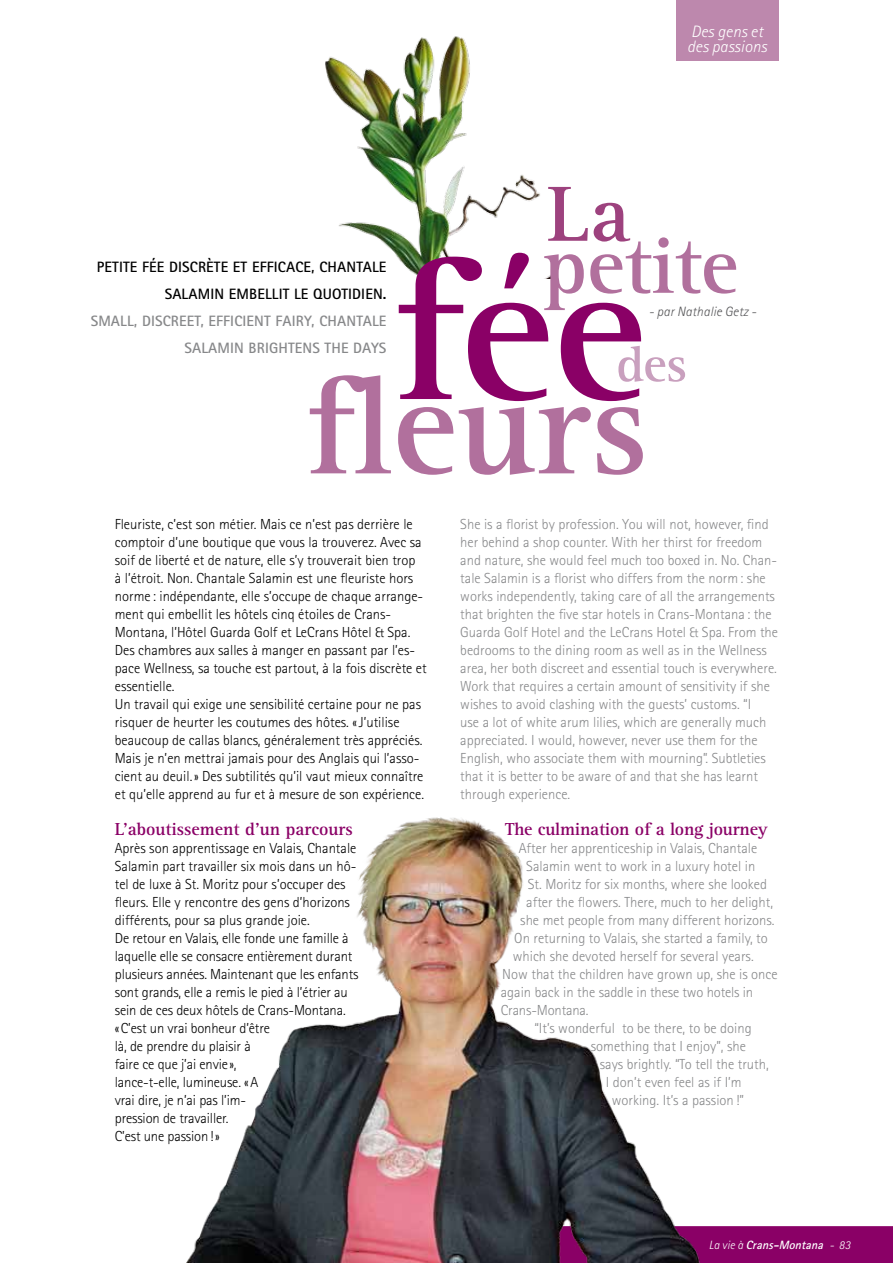
<style>
.page{position:relative;width:893px;height:1263px;background:#fff}
.page>*{position:absolute;margin:0;border:0;box-sizing:border-box;transform-origin:0 0}
.t1{font:700 18px "Rotis Serif";letter-spacing:-.01em;color:#8a0066}
.t2{font:italic 300 16.5px/15px "Rotis Sans Serif";letter-spacing:.01em;color:#fff}
.t3{font:700 15px/27px "Rotis Sans Serif";letter-spacing:.01em;color:#000;text-align:right}
.t4{font:700 15px/27px "Rotis Sans Serif";letter-spacing:.01em;color:#87888a;text-align:right}
.t5{font:300 14.55px/18px "Rotis Sans Serif";color:#000}
.t6{font:300 14.55px/18px "Rotis Sans Serif";color:#87888a}
.t7{font:italic 300 13.5px "Rotis Sans Serif";letter-spacing:.01em;color:#58585a}
.t8{font:italic 700 12px "Rotis Sans Serif";color:#fff}
.s1{font-weight:300}
</style>
<div class="page">
<img style="left:325px;top:36px;width:229px;height:151px">
<img style="left:186px;top:817px;width:707px;height:446px">
<svg style="left:310px;top:187px;width:426px;height:288px"></svg>
<div style="left:676px;top:0;width:102px;height:61px;background:#bd88ad"></div>
<p class="t2" style="left:687px;top:24px;width:81px">Des gens et des passions</p>
<p class="t3" style="left:97px;top:253px;width:291px">PETITE FÉE DISCRÈTE ET EFFICACE, CHANTALE<br>SALAM IN EM BELLIT LE QUOTIDIEN.</p>
<p class="t4" style="left:91px;top:307px;width:297px">SM ALL, DISCREET, EFFICIENT FAIRY, CHANTALE<br>SALAM IN BRIGHTENS THE DAYS</p>
<p class="t7" style="left:649px;top:304px;width:109px">- par Nathalie Getz -</p>
<p class="t5" style="left:115px;top:515px;width:313px">Fleuriste, c’est son métier. Mais ce n’est pas derrière le comptoir d’une boutique que vous la trouverez. Avec sa soif de liberté et de nature, elle s’y trouverait bien trop<br>à l’étroit. Non. Chantale Salamin est une fleuriste hors norme : indépendante, elle s’occupe de chaque arrange&shy;ment qui embellit les hôtels cinq étoiles de Crans-Montana, l’Hôtel Guarda Golf et LeCrans Hôtel &amp; Spa.<br>Des chambres aux salles à manger en passant par l’es&shy;pace Wellness, sa touche est partout, à la fois discrète et essentielle.<br>Un travail qui exige une sensibilité certaine pour ne pas risquer de heurter les coutumes des hôtes. «J’utilise beaucoup de callas blancs, généralement très appréciés.<br>Mais je n’en mettrai jamais pour des Anglais qui l’asso&shy;cient au deuil.» Des subtilités qu’il vaut mieux connaître et qu’elle apprend au fur et à mesure de son expérience.</p>
<p class="t1" style="left:115px;top:818px;width:239px">L’aboutissement d’un parcours</p>
<p class="t5" style="left:115px;top:839px;width:245px">Après son apprentissage en Valais, Chantale Salamin part travailler six mois dans un hô&shy;tel de luxe à St. Moritz pour s’occuper des fleurs. Elle y rencontre des gens d’horizons différents, pour sa plus grande joie.<br>De retour en Valais, elle fonde une famille à laquelle elle se consacre entièrement durant plusieurs années. Maintenant que les enfants sont grands, elle a remis le pied à l’étrier au sein de ces deux hôtels de Crans-Montana. «C’est un vrai bonheur d’être<br>là, de prendre du plaisir à<br>faire ce que j’ai envie»,<br>lance-t-elle, lumineuse. «A<br>vrai dire, je n’ai pas l’im-<br>pression de travailler.<br>C’est une passion!»</p>
<p class="t6" style="left:460px;top:515px;width:319px">She is a florist by profession. You will not, however, find her behind a shop counter. With her thirst for freedom and nature, she would feel much too boxed in. No. Chan&shy;tale Salamin is a florist who differs from the norm: she works independently, taking care of all the arrangements that brighten the five star hotels in Crans-Montana : the Guarda Golf Hotel and the LeCrans Hotel &amp; Spa. From the bedrooms to the dining room as well as in the Wellness area, her both discreet and essential touch is everywhere.<br>Work that requires a certain amount of sensitivity if she wishes to avoid clashing with the guests’ customs. “I<br>use a lot of white arum lilies, which are generally much appreciated. I would, however, never use them for the English, who associate them with mourning”. Subtleties that it is better to be aware of and that she has learnt through experience.</p>
<p class="t1" style="left:505px;top:818px;width:264px">The culmination of a long journey</p>
<p class="t6" style="left:519px;top:839px;width:240px">After her apprenticeship in Valais, Chantale</p>
<p class="t6" style="left:526px;top:857px;width:231px">Salamin went to work in a luxury hotel in</p>
<p class="t6" style="left:528px;top:875px;width:241px">St. Moritz for six months, where she looked</p>
<p class="t6" style="left:526px;top:893px;width:248px">after the flowers. There, much to her delight,</p>
<p class="t6" style="left:520px;top:911px;width:256px">she met people from many different horizons.</p>
<p class="t6" style="left:514px;top:929px;width:255px">On returning to Valais, she started a family, to</p>
<p class="t6" style="left:513px;top:947px;width:242px">which she devoted herself for several years.</p>
<p class="t6" style="left:502px;top:965px;width:277px">Now that the children have grown up, she is once</p>
<p class="t6" style="left:501px;top:983px;width:254px">again back in the saddle in these two hotels in</p>
<p class="t6" style="left:501px;top:1001px;width:89px">Crans-Montana.</p>
<p class="t6" style="left:534px;top:1019px;width:219px">“It’s wonderful to be there, to be doing</p>
<p class="t6" style="left:591px;top:1037px;width:157px">something that I enjoy”, she</p>
<p class="t6" style="left:600px;top:1055px;width:170px">says brightly. “To tell the truth,</p>
<p class="t6" style="left:606px;top:1073px;width:137px">I don’t even feel as if I’m</p>
<p class="t6" style="left:612px;top:1091px;width:134px">working. It’s a passion !”</p>
<p class="t8" style="left:709px;top:1237px;width:143px"><span class="s1">L a vie à</span> Crans-Montana <span class="s1">- 83</span></p>
</div>
